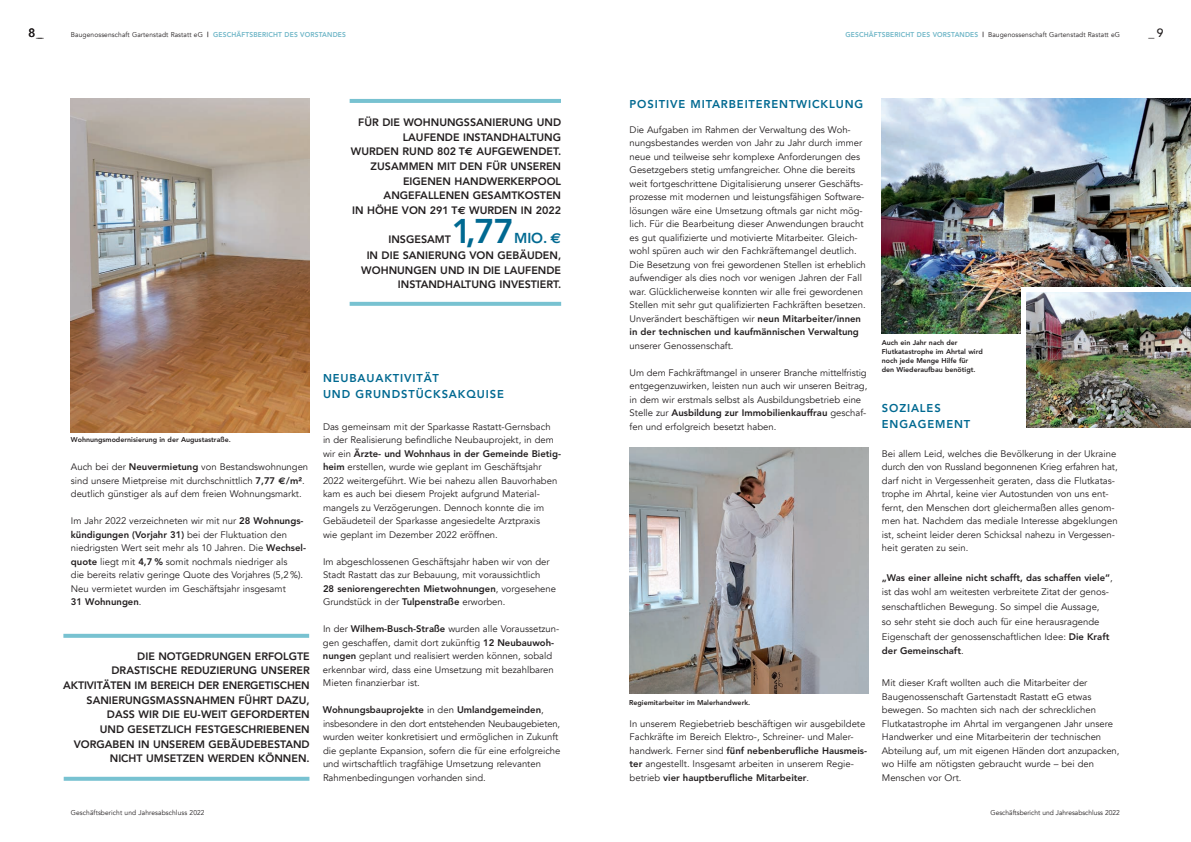
<style>
.page{position:relative;width:1191px;height:842px;background:#fff}
.page>*{position:absolute;margin:0;border:0;box-sizing:border-box;transform-origin:0 0}
.t1{font:800 34px "Avenir";color:#006991}
.t2{font:800 14.3px "Avenir";color:#006991}
.t3{font:500 12px "Avenir";color:#231f20}
.t4{font:800 11.3px/16px "Avenir";letter-spacing:.075em;color:#006991}
.t5{font:800 10.7px/14.7px "Avenir";color:#231f20;text-align:right}
.t6{font:9.5px/13.5px "Avenir";color:#231f20}
.t7{font:7px "Avenir";letter-spacing:.015em;color:#231f20;scale:.95 1}
.t8{font:800 7px/9px "Avenir";color:#231f20}
.s1{font-weight:800;color:#6fb6c7}
.s2{font-weight:800}
.s3{font-family:"Euro Sans";font-weight:700}
</style>
<div class="page">
<hr style="left:350px;top:99px;width:211px;height:4px;background:#78c2d1">
<img style="left:881px;top:98px;width:310px;height:236px">
<svg style="left:350px;top:302px;width:211px;height:4px"></svg>
<svg style="left:63px;top:634px;width:246px;height:4px"></svg>
<svg style="left:64px;top:777px;width:245px;height:4px"></svg>
<img style="left:629px;top:448px;width:239px;height:246px">
<img style="left:71px;top:99px;width:238px;height:333px">
<div style="left:1021px;top:287px;width:170px;height:137px;background:#fff"></div>
<img style="left:1026px;top:293px;width:165px;height:134px">
<p class="t3" style="left:28px;top:28px;width:15px">8_</p>
<p class="t3" style="left:38px;top:28px;width:7px">_</p>
<p class="t7" style="left:845px;top:30px;width:290px"><span class="s1">GESCHÄFTSBERICHT DES VORSTANDES</span> <span class="s2">|</span> Baugenossenschaft Gartenstadt Rastatt eG</p>
<p class="t3" style="left:1148px;top:28px;width:17px">_9</p>
<p class="t7" style="left:71px;top:30px;width:291px">Baugenossenschaft Gartenstadt Rastatt eG <span class="s2">|</span> <span class="s1">GESCHÄFTSBERICHT DES VORSTANDES</span></p>
<p class="t5" style="left:351px;top:116px;width:212px">FÜR DIE WOHNUNGSSANIERUNG UND<br>LAUFENDE INSTANDHALTUNG<br>WURDEN RUND 802 T<span class="s3">€</span> AUFGEWENDET.<br>ZUSAMMEN MIT DEN FÜR UNSEREN<br>EIGENEN HANDWERKERPOOL<br>ANGEFALLENEN GESAMTKOSTEN<br>IN HÖHE VON 291 T<span class="s3">€</span> WURDEN IN 2022</p>
<p class="t5" style="left:388px;top:233px;width:64px">INSGESAMT</p>
<p class="t1" style="left:452px;top:217px;width:64px">1,77</p>
<p class="t2" style="left:514px;top:232px;width:49px">MIO. <span class="s3">€</span></p>
<p class="t5" style="left:367px;top:249px;width:196px">IN DIE SANIERUNG VON GEBÄUDEN,</p>
<p class="t5" style="left:361px;top:264px;width:201px">WOHNUNGEN UND IN DIE LAUFENDE</p>
<p class="t5" style="left:398px;top:278px;width:165px">INSTANDHALTUNG INVESTIERT.</p>
<p class="t8" style="left:71px;top:435px;width:161px">Wohnungsmodernisierung in der Augustastraße.</p>
<p class="t6" style="left:71px;top:461px;width:239px">Auch bei der <span class="s2">Neuvermietung</span> von Bestandswohnungen sind unsere Mietpreise mit durchschnittlich <span class="s2">7,77</span> <span class="s3">€</span><span class="s2">/m²</span>. deutlich günstiger als auf dem freien Wohnungsmarkt.</p>
<p class="t6" style="left:71px;top:515px;width:237px">Im Jahr 2022 verzeichneten wir mit nur <span class="s2">28 Wohnungs&shy;kündigungen (Vorjahr 31)</span> bei der Fluktuation den niedrigsten Wert seit mehr als 10 Jahren. Die <span class="s2">Wechsel&shy;quote</span> liegt mit <span class="s2">4,7 %</span> somit nochmals niedriger als<br>die bereits relativ geringe Quote des Vorjahres (5,2 %).<br>Neu vermietet wurden im Geschäftsjahr insgesamt<br><span class="s2">31 Wohnungen</span>.</p>
<p class="t5" style="left:137px;top:649px;width:174px">DIE NOTGEDRUNGEN ERFOLGTE</p>
<p class="t5" style="left:63px;top:664px;width:248px">DRASTISCHE REDUZIERUNG UNSERER AKTIVITÄTEN IM BEREICH DER ENERGETISCHEN SANIERUNGSMASSNAHMEN FÜHRT DAZU, DASS WIR DIE EU-WEIT GEFORDERTEN<br>UND GESETZLICH FESTGESCHRIEBENEN VORGABEN IN UNSEREM GEBÄUDEBESTAND NICHT UMSETZEN WERDEN KÖNNEN.</p>
<p class="t7" style="left:71px;top:808px;width:142px">Geschäftsbericht und Jahresabschluss 2022</p>
<p class="t4" style="left:323px;top:371px;width:182px">NEUBAUAKTIVITÄT<br>UND GRUNDSTÜCKSAKQUISE</p>
<p class="t6" style="left:323px;top:420px;width:239px">Das gemeinsam mit der Sparkasse Rastatt-Gernsbach<br>in der Realisierung befindliche Neubauprojekt, in dem wir ein <span class="s2">Ärzte- und Wohnhaus in der Gemeinde Bietig&shy;heim</span> erstellen, wurde wie geplant im Geschäftsjahr 2022 weitergeführt. Wie bei nahezu allen Bauvorhaben kam es auch bei diesem Projekt aufgrund Material&shy;mangels zu Verzögerungen. Dennoch konnte die im Gebäudeteil der Sparkasse angesiedelte Arztpraxis<br>wie geplant im Dezember 2022 eröffnen.</p>
<p class="t6" style="left:323px;top:555px;width:235px">Im abgeschlossenen Geschäftsjahr haben wir von der Stadt Rastatt das zur Bebauung, mit voraussichtlich<br><span class="s2">28 seniorengerechten Mietwohnungen</span>, vorgesehene Grundstück in der <span class="s2">Tulpenstraße</span> erworben.</p>
<p class="t6" style="left:323px;top:622px;width:238px">In der <span class="s2">Wilhem-Busch-Straße</span> wurden alle Voraussetzun&shy;gen geschaffen, damit dort zukünftig <span class="s2">12 Neubauwoh&shy;nungen</span> geplant und realisiert werden können, sobald erkennbar wird, dass eine Umsetzung mit bezahlbaren Mieten finanzierbar ist.</p>
<p class="t6" style="left:323px;top:703px;width:239px"><span class="s2">Wohnungsbauprojekte</span> in den <span class="s2">Umlandgemeinden</span>, insbesondere in den dort entstehenden Neubaugebieten, wurden weiter konkretisiert und ermöglichen in Zukunft die geplante Expansion, sofern die für eine erfolgreiche und wirtschaftlich tragfähige Umsetzung relevanten Rahmenbedingungen vorhanden sind.</p>
<p class="t4" style="left:629px;top:97px;width:235px">POSITIVE MITARBEITERENTWICKLUNG</p>
<p class="t6" style="left:629px;top:123px;width:236px">Die Aufgaben im Rahmen der Verwaltung des Woh&shy;nungsbestandes werden von Jahr zu Jahr durch immer neue und teilweise sehr komplexe Anforderungen des Gesetzgebers stetig umfangreicher. Ohne die bereits weit fortgeschrittene Digitalisierung unserer Geschäfts&shy;prozesse mit modernen und leistungsfähigen Software&shy;lösungen wäre eine Umsetzung oftmals gar nicht mög&shy;lich. Für die Bearbeitung dieser Anwendungen braucht es gut qualifizierte und motivierte Mitarbeiter. Gleich&shy;wohl spüren auch wir den Fachkräftemangel deutlich.</p>
<p class="t6" style="left:629px;top:258px;width:238px">Die Besetzung von frei gewordenen Stellen ist erheblich aufwendiger als dies noch vor wenigen Jahren der Fall war. Glücklicherweise konnten wir alle frei gewordenen Stellen mit sehr gut qualifizierten Fachkräften besetzen.<br>Unverändert beschäftigen wir <span class="s2">neun Mitarbeiter/innen in der technischen und kaufmännischen Verwaltung </span>unserer Genossenschaft.</p>
<p class="t6" style="left:629px;top:366px;width:239px">Um dem Fachkräftmangel in unserer Branche mittelfristig entgegenzuwirken, leisten nun auch wir unseren Beitrag, in dem wir erstmals selbst als Ausbildungsbetrieb eine Stelle zur <span class="s2">Ausbildung zur Immobilienkauffrau</span> geschaf&shy;fen und erfolgreich besetzt haben.</p>
<p class="t8" style="left:629px;top:698px;width:123px">Regiemitarbeiter im Malerhandwerk.</p>
<p class="t6" style="left:629px;top:717px;width:239px">In unserem Regiebetrieb beschäftigen wir ausgebildete Fachkräfte im Bereich Elektro-, Schreiner- und Maler&shy;handwerk. Ferner sind <span class="s2">fünf nebenberufliche Hausmeis&shy;ter</span> angestellt. Insgesamt arbeiten in unserem Regie&shy;betrieb <span class="s2">vier hauptberufliche Mitarbeiter</span>.</p>
<p class="t8" style="left:881px;top:339px;width:102px">Auch ein Jahr nach der<br>Flutkatastrophe im Ahrtal wird noch jede Menge Hilfe für<br>den Wiederaufbau benötigt.</p>
<p class="t4" style="left:882px;top:401px;width:90px">SOZIALES<br>ENGAGEMENT</p>
<p class="t6" style="left:882px;top:447px;width:237px">Bei allem Leid, welches die Bevölkerung in der Ukraine durch den von Russland begonnenen Krieg erfahren hat, darf nicht in Vergessenheit geraten, dass die Flutkatas&shy;trophe im Ahrtal, keine vier Autostunden von uns ent&shy;fernt, den Menschen dort gleichermaßen alles genom&shy;men hat. Nachdem das mediale Interesse abgeklungen ist, scheint leider deren Schicksal nahezu in Vergessen&shy;heit geraten zu sein.</p>
<p class="t6" style="left:882px;top:570px;width:232px;line-height:14.7px"><span class="s2">„Was einer alleine nicht schafft, das schaffen viele“</span>, ist das wohl am weitesten verbreitete Zitat der genos&shy;senschaftlichen Bewegung. So simpel die Aussage,<br>so sehr steht sie doch auch für eine herausragende Eigenschaft der genossenschaftlichen Idee: <span class="s2">Die Kraft der Gemeinschaft</span>.</p>
<p class="t6" style="left:882px;top:676px;width:239px">Mit dieser Kraft wollten auch die Mitarbeiter der Baugenossenschaft Gartenstadt Rastatt eG etwas bewegen. So machten sich nach der schrecklichen Flutkatastrophe im Ahrtal im vergangenen Jahr unsere Handwerker und eine Mitarbeiterin der technischen Abteilung auf, um mit eigenen Händen dort anzupacken, wo Hilfe am nötigsten gebraucht wurde – bei den Menschen vor Ort.</p>
<p class="t7" style="left:990px;top:808px;width:138px">Geschäftsbericht und Jahresabschluss 2022</p>
</div>
